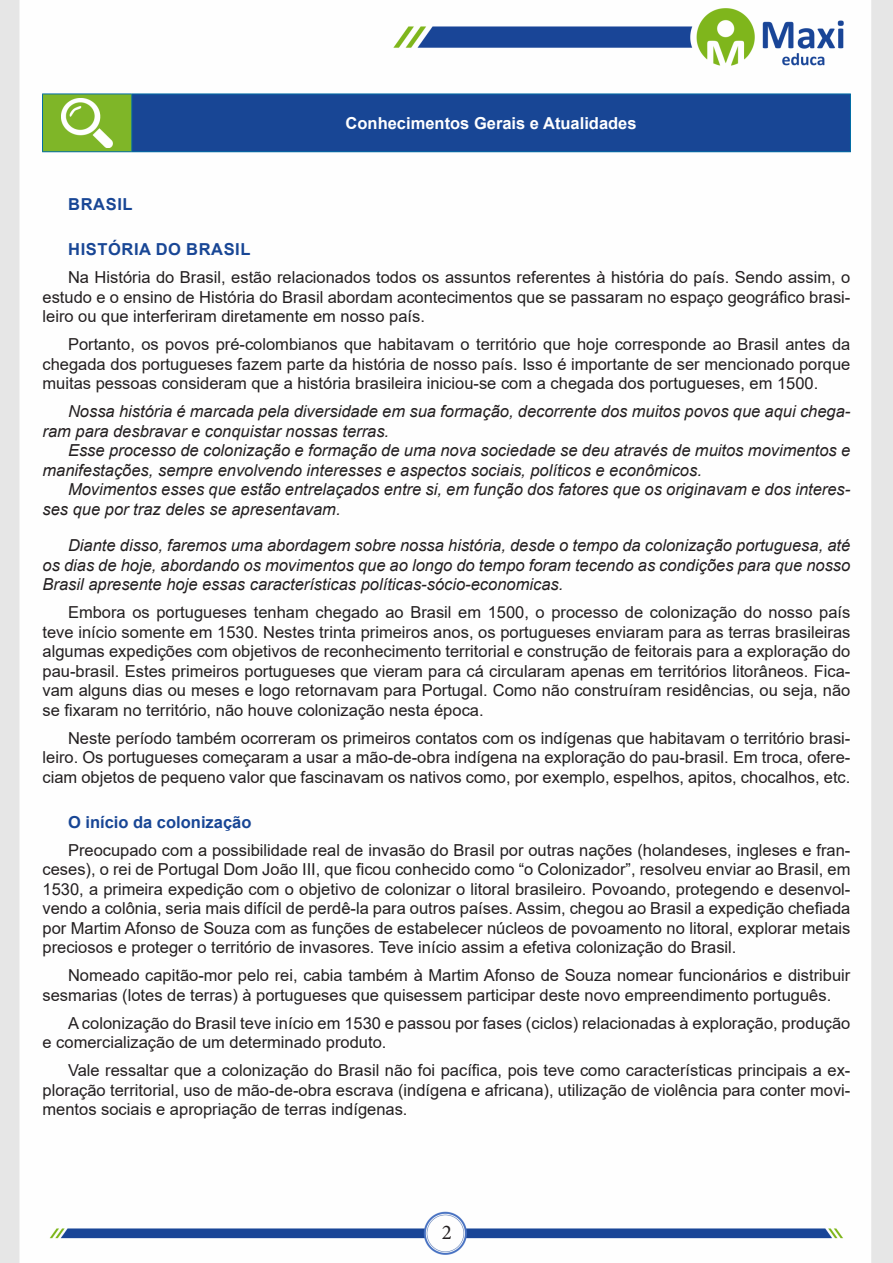
<style>
.page{position:relative;width:893px;height:1263px;background:#fff}
.page>*{position:absolute;margin:0;border:0;box-sizing:border-box;transform-origin:0 0}
.t1{font:21px "Minion Pro";color:#231f20}
.Normal__Web{font:16.5px/19.5px "Arial";color:#231f20;text-align:justify}
.t2{font:italic 16.5px/19.5px "Arial";color:#231f20}
.CENTRALIZAR{font:700 16.5px "Arial";color:#fff}
.TITULO_DE_LEI{font:700 16.5px "Arial";letter-spacing:.035em;color:#184695}
.Normal__Web-2{font:700 16.5px "Arial";color:#184695}
</style>
<div class="page">
<img style="left:0;top:0;width:893px;height:1263px">
<div style="left:43px;top:94px;width:89px;height:58px;background:#7fb628"></div>
<div style="left:132px;top:94px;width:718px;height:58px;background:#184695"></div>
<hr style="left:42px;top:94px;width:90px;height:1px;background:#036ea6">
<hr style="left:42px;top:94px;width:1px;height:57px;background:#036ea6">
<hr style="left:42px;top:151px;width:90px;height:1px;background:#036ea6">
<hr style="left:132px;top:94px;width:719px;height:1px;background:#036ea6">
<hr style="left:131px;top:94px;width:1px;height:57px;background:#036ea6">
<hr style="left:850px;top:94px;width:1px;height:57px;background:#036ea6">
<hr style="left:132px;top:151px;width:719px;height:1px;background:#036ea6">
<img style="left:62px;top:98px;width:50px;height:49px">
<p class="CENTRALIZAR" style="left:346px;top:111px;width:292px">Conhecimentos Gerais e Atualidades</p>
<p class="TITULO_DE_LEI" style="left:68px;top:193px;width:66px">BRASIL</p>
<p class="TITULO_DE_LEI" style="left:68px;top:238px;width:184px">HISTÓRIA DO BRASIL</p>
<p class="Normal__Web" style="left:43px;top:268px;width:809px;text-indent:26px">Na História do Brasil, estão relacionados todos os assuntos referentes à história do país. Sendo assim, o estudo e o ensino de História do Brasil abordam acontecimentos que se passaram no espaço geográfico brasi&shy;leiro ou que interferiram diretamente em nosso país.</p>
<p class="Normal__Web" style="left:43px;top:335px;width:809px;text-indent:26px">Portanto, os povos pré-colombianos que habitavam o território que hoje corresponde ao Brasil antes da chegada dos portugueses fazem parte da história de nosso país. Isso é importante de ser mencionado porque muitas pessoas consideram que a história brasileira iniciou-se com a chegada dos portugueses, em 1500.</p>
<p class="t2" style="left:43px;top:402px;width:809px;text-indent:26px">Nossa história é marcada pela diversidade em sua formação, decorrente dos muitos povos que aqui chega&shy;ram para desbravar e conquistar nossas terras.</p>
<p class="t2" style="left:43px;top:441px;width:809px;text-indent:26px">Esse processo de colonização e formação de uma nova sociedade se deu através de muitos movimentos e manifestações, sempre envolvendo interesses e aspectos sociais, políticos e econômicos.</p>
<p class="t2" style="left:43px;top:480px;width:809px;text-indent:26px">Movimentos esses que estão entrelaçados entre si, em função dos fatores que os originavam e dos interes&shy;ses que por traz deles se apresentavam.</p>
<p class="t2" style="left:43px;top:536px;width:809px;text-align:justify;text-indent:26px">Diante disso, faremos uma abordagem sobre nossa história, desde o tempo da colonização portuguesa, até os dias de hoje, abordando os movimentos que ao longo do tempo foram tecendo as condições para que nosso Brasil apresente hoje essas características políticas-sócio-economicas.</p>
<p class="Normal__Web" style="left:43px;top:603px;width:809px;text-indent:26px">Embora os portugueses tenham chegado ao Brasil em 1500, o processo de colonização do nosso país teve início somente em 1530. Nestes trinta primeiros anos, os portugueses enviaram para as terras brasileiras algumas expedições com objetivos de reconhecimento territorial e construção de feitorais para a exploração do pau-brasil. Estes primeiros portugueses que vieram para cá circularam apenas em territórios litorâneos. Fica&shy;vam alguns dias ou meses e logo retornavam para Portugal. Como não construíram residências, ou seja, não se fixaram no território, não houve colonização nesta época.</p>
<p class="Normal__Web" style="left:43px;top:728px;width:809px;text-indent:26px">Neste período também ocorreram os primeiros contatos com os indígenas que habitavam o território brasi&shy;leiro. Os portugueses começaram a usar a mão-de-obra indígena na exploração do pau-brasil. Em troca, ofere&shy;ciam objetos de pequeno valor que fascinavam os nativos como, por exemplo, espelhos, apitos, chocalhos, etc.</p>
<p class="Normal__Web-2" style="left:68px;top:810px;width:185px">O início da colonização</p>
<p class="Normal__Web" style="left:43px;top:840px;width:809px;text-indent:26px">Preocupado com a possibilidade real de invasão do Brasil por outras nações (holandeses, ingleses e fran&shy;ceses), o rei de Portugal Dom João III, que ficou conhecido como “o Colonizador”, resolveu enviar ao Brasil, em 1530, a primeira expedição com o objetivo de colonizar o litoral brasileiro. Povoando, protegendo e desenvol&shy;vendo a colônia, seria mais difícil de perdê-la para outros países. Assim, chegou ao Brasil a expedição chefiada por Martim Afonso de Souza com as funções de estabelecer núcleos de povoamento no litoral, explorar metais preciosos e proteger o território de invasores. Teve início assim a efetiva colonização do Brasil.</p>
<p class="Normal__Web" style="left:43px;top:966px;width:809px;text-indent:26px">Nomeado capitão-mor pelo rei, cabia também à Martim Afonso de Souza nomear funcionários e distribuir sesmarias (lotes de terras) à portugueses que quisessem participar deste novo empreendimento português.</p>
<p class="Normal__Web" style="left:43px;top:1013px;width:809px;text-indent:26px">A colonização do Brasil teve início em 1530 e passou por fases (ciclos) relacionadas à exploração, produção e comercialização de um determinado produto.</p>
<p class="Normal__Web" style="left:43px;top:1061px;width:809px;text-indent:26px">Vale ressaltar que a colonização do Brasil não foi pacífica, pois teve como características principais a ex&shy;ploração territorial, uso de mão-de-obra escrava (indígena e africana), utilização de violência para conter movi&shy;mentos sociais e apropriação de terras indígenas.</p>
<p class="t1" style="left:442px;top:1218px;width:12px">2</p>
</div>
